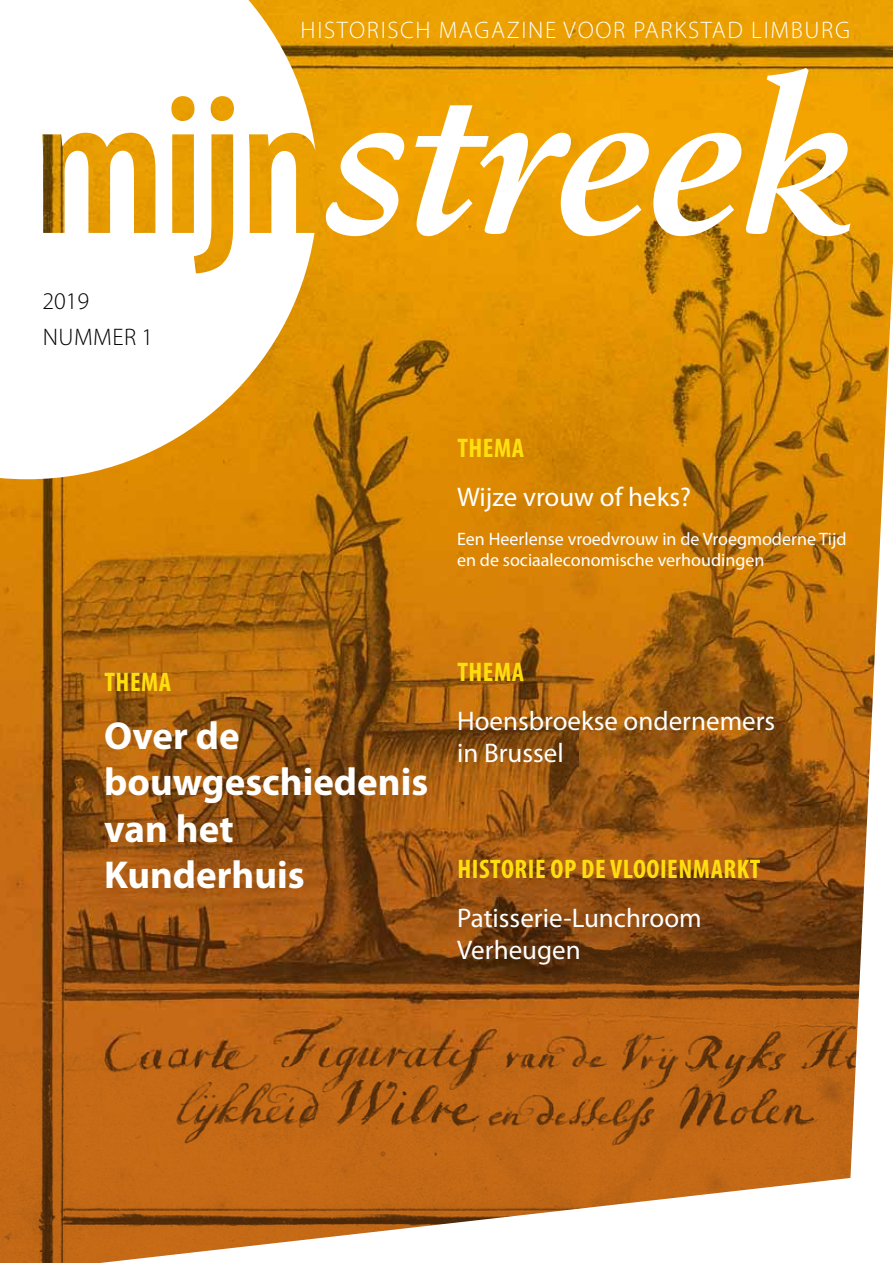
<style>
.page{position:relative;width:893px;height:1263px;background:#fff}
.page>*{position:absolute;margin:0;border:0;box-sizing:border-box;transform-origin:0 0}
.t1{font:700 39px/46.5px "Myriad Pro";color:#fff}
.t2{font:27px/32.4px "Myriad Pro";color:#fff}
.t3{font:700 condensed 27px "Myriad Pro";letter-spacing:.02em;color:#ffde10}
.t4{font:300 24px "Myriad Pro";letter-spacing:.07em;color:#fff}
.t5{font:300 24px/36px "Myriad Pro";letter-spacing:.02em;color:#000}
.t6{font:18px/21.6px "Myriad Pro";color:#fff}
</style>
<div class="page">
<img style="left:0;top:0;width:577px;height:1263px">
<img style="left:577px;top:0;width:316px;height:948px">
<img style="left:577px;top:947px;width:284px;height:262px">
<svg style="left:415px;top:68px;width:435px;height:168px"></svg>
<svg style="left:326px;top:133px;width:78px;height:103px"></svg>
<svg style="left:0;top:0;width:315px;height:479px"></svg>
<p class="t5" style="left:43px;top:283px;width:112px">2019<br>NUMMER 1</p>
<p class="t3" style="left:104px;top:665px;width:68px">THEMA</p>
<p class="t4" style="left:301px;top:15px;width:551px">HISTORISCH MAGAZINE VOOR PARKSTAD LIMBURG</p>
<p class="t3" style="left:457px;top:431px;width:68px">THEMA</p>
<p class="t2" style="left:457px;top:481px;width:236px">Wijze vrouw of heks?</p>
<p class="t6" style="left:457px;top:527px;width:391px">Een Heerlense vroedvrouw in de Vroegmoderne Tijd en de sociaaleconomische verhoudingen</p>
<p class="t3" style="left:457px;top:655px;width:68px">THEMA</p>
<h1 class="t1" style="left:104px;top:711px;width:326px">Over de bouwgeschiedenis van het<br>Kunderhuis</h1>
<p class="t2" style="left:457px;top:704px;width:320px">Hoensbroekse ondernemers in Brussel</p>
<p class="t3" style="left:457px;top:852px;width:304px">HISTORIE OP DE VLOOIENMARKT</p>
<p class="t2" style="left:457px;top:901px;width:246px">Patisserie-Lunchroom<br>Verheugen</p>
</div>
